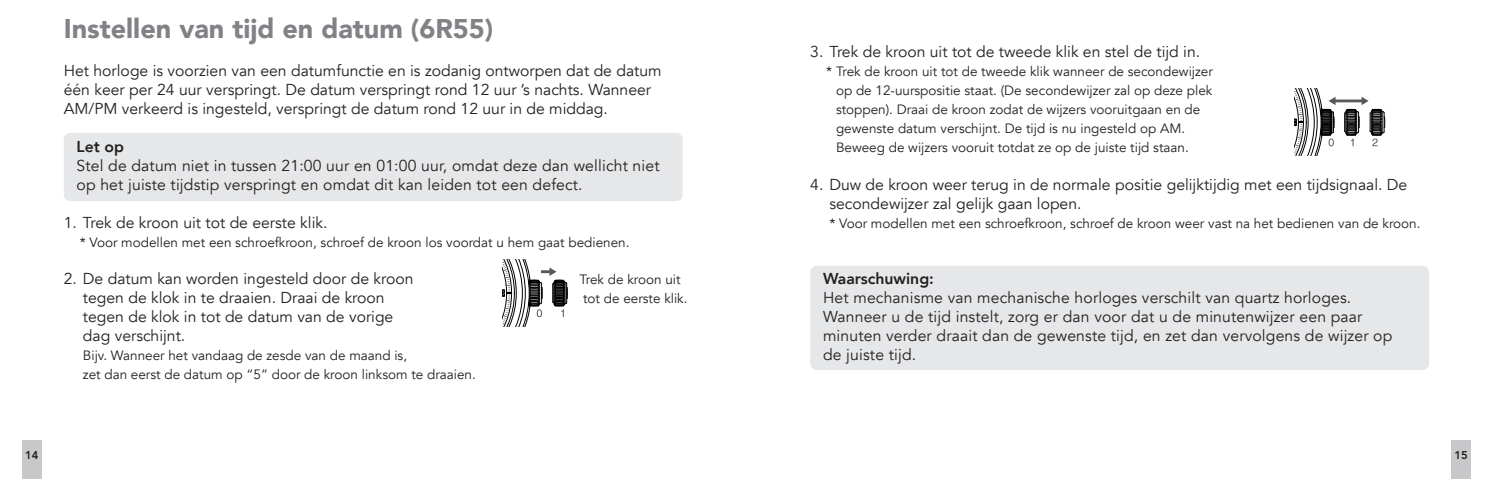
<style>
.page{position:relative;width:1493px;height:479px;background:#fff}
.page>*{position:absolute;margin:0;border:0;box-sizing:border-box;transform-origin:0 0}
.heading_1{font:900 27px "Avenir";color:#808285}
.Box_Body{font:15.75px/18.9px "Avenir";letter-spacing:.01em;color:#231f20}
.Body{font:15.75px/18.9px "Avenir";color:#231f20}
.Box_kop{font:800 15.75px "Avenir";color:#231f20}
.Body_Small{font:13.5px/18.9px "Avenir";color:#231f20}
.t1{font:800 11.25px "Avenir LT Std";color:#231f20}
</style>
<div class="page">
<div style="left:22px;top:440px;width:19px;height:38px;background:#c7c8ca"></div>
<div style="left:1451px;top:440px;width:19px;height:38px;background:#c7c8ca"></div>
<div style="left:810px;top:266px;width:619px;height:103px;background:#e6e7e9;border-radius:6px"></div>
<svg style="left:1294px;top:88px;width:91px;height:67px"></svg>
<div style="left:64px;top:133px;width:618px;height:68px;background:#e6e7e9;border-radius:6px"></div>
<svg style="left:502px;top:259px;width:66px;height:67px"></svg>
<p class="heading_1" style="left:64px;top:6px;width:431px">Instellen van tijd en datum (6R55)</p>
<p class="Body" style="left:64px;top:61px;width:599px">Het horloge is voorzien van een datumfunctie en is zodanig ontworpen dat de datum één keer per 24 uur verspringt. De datum verspringt rond 12 uur ’s nachts. Wanneer<br>AM/PM verkeerd is ingesteld, verspringt de datum rond 12 uur in de middag.</p>
<p class="Box_kop" style="left:77px;top:134px;width:49px">Let op</p>
<p class="Box_Body" style="left:77px;top:156px;width:584px">Stel de datum niet in tussen 21:00 uur en 01:00 uur, omdat deze dan wellicht niet op het juiste tijdstip verspringt en omdat dit kan leiden tot een defect.</p>
<p class="Box_Body" style="left:64px;top:213px;width:265px">1. Trek de kroon uit tot de eerste klik.</p>
<p class="Body_Small" style="left:80px;top:232px;width:551px">* Voor modellen met een schroefkroon, schroef de kroon los voordat u hem gaat bedienen.</p>
<p class="Box_Body" style="left:83px;top:269px;width:332px;text-indent:-19px">2. De datum kan worden ingesteld door de kroon tegen de klok in te draaien. Draai de kroon tegen de klok in tot de datum van de vorige dag verschijnt.</p>
<p class="Body_Small" style="left:83px;top:346px;width:394px">Bijv. Wanneer het vandaag de zesde van de maand is,<br>zet dan eerst de datum op “5” door de kroon linksom te draaien.</p>
<p class="Body_Small" style="left:579px;top:270px;width:103px">Trek de kroon uit</p>
<p class="Body_Small" style="left:583px;top:289px;width:106px">tot de eerste klik.</p>
<p class="Box_Body" style="left:810px;top:43px;width:391px">3. Trek de kroon uit tot de tweede klik en stel de tijd in.</p>
<p class="Body_Small" style="left:836px;top:62px;width:378px;text-indent:-10px">* Trek de kroon uit tot de tweede klik wanneer de secondewijzer op de 12-uurspositie staat. (De secondewijzer zal op deze plek stoppen). Draai de kroon zodat de wijzers vooruitgaan en de gewenste datum verschijnt. De tijd is nu ingesteld op AM.<br>Beweeg de wijzers vooruit totdat ze op de juiste tijd staan.</p>
<p class="Box_Body" style="left:829px;top:175px;width:579px;text-indent:-19px">4. Duw de kroon weer terug in de normale positie gelijktijdig met een tijdsignaal. De secondewijzer zal gelijk gaan lopen.</p>
<p class="Body_Small" style="left:829px;top:213px;width:592px">* Voor modellen met een schroefkroon, schroef de kroon weer vast na het bedienen van de kroon.</p>
<p class="Box_kop" style="left:823px;top:266px;width:112px">Waarschuwing:</p>
<p class="Box_Body" style="left:823px;top:288px;width:571px">Het mechanisme van mechanische horloges verschilt van quartz horloges.<br>Wanneer u de tijd instelt, zorg er dan voor dat u de minutenwijzer een paar minuten verder draait dan de gewenste tijd, en zet dan vervolgens de wijzer op de juiste tijd.</p>
<p class="t1" style="left:25px;top:448px;width:15px">14</p>
<p class="t1" style="left:1454px;top:448px;width:15px">15</p>
</div>
